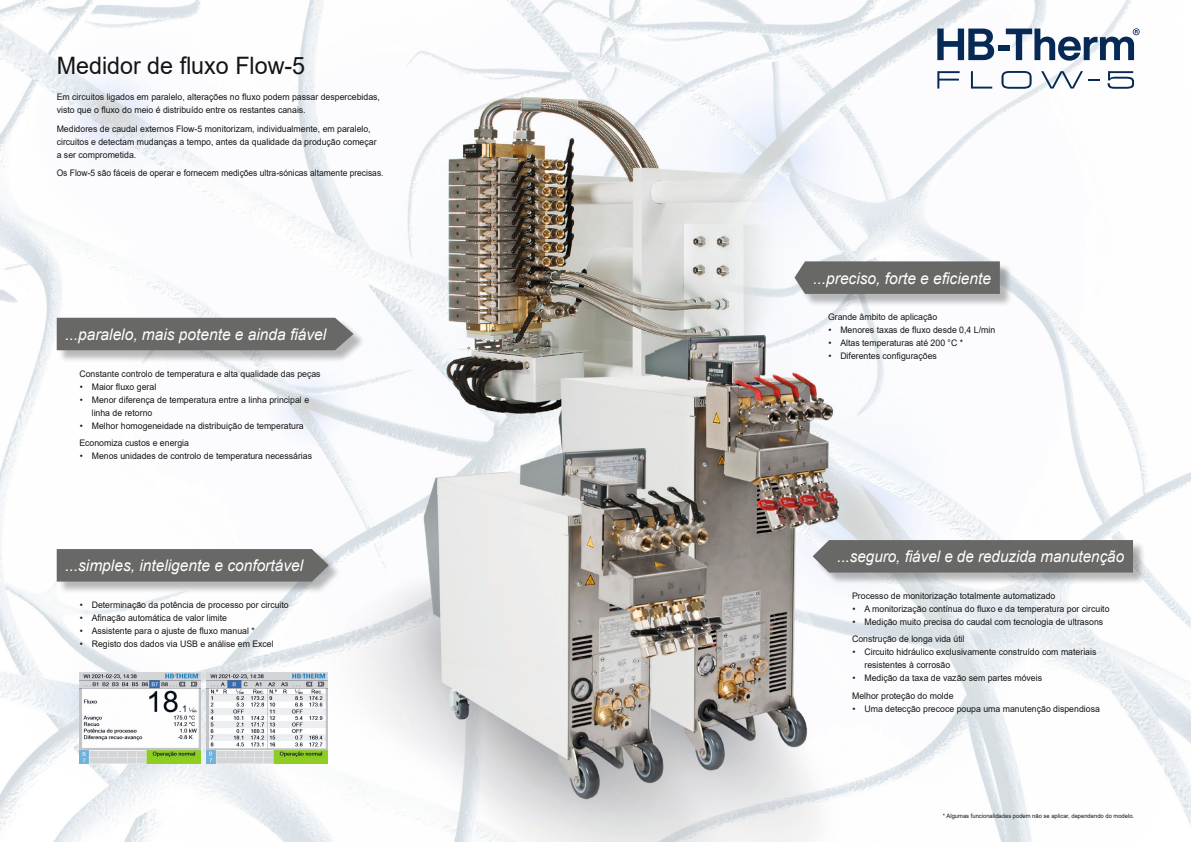
<style>
.page{position:relative;width:1191px;height:842px;background:#fff}
.page>*{position:absolute;margin:0;border:0;box-sizing:border-box;transform-origin:0 0}
.t1{font:24px "Arial";color:#131413}
.t2{font:italic 16px "Arial";color:#fff}
.t3{font:italic 16px "Arial";color:#fff;scale:.95 1}
.t4{font:9px/13px "Arial";color:#131413}
.t5{font:9px "Arial";color:#131413;scale:.94 1}
.t6{font:6px "Arial";color:#131413}
</style>
<div class="page">
<img style="left:0;top:0;width:1191px;height:842px">
<img style="left:79px;top:673px;width:122px;height:91px">
<img style="left:206px;top:673px;width:121px;height:91px">
<svg style="left:937px;top:71px;width:22px;height:18px"></svg>
<svg style="left:971px;top:71px;width:21px;height:18px"></svg>
<svg style="left:1001px;top:71px;width:30px;height:18px"></svg>
<svg style="left:1041px;top:71px;width:59px;height:18px"></svg>
<svg style="left:1107px;top:71px;width:27px;height:18px"></svg>
<svg style="left:937px;top:29px;width:57px;height:31px"></svg>
<svg style="left:1005px;top:28px;width:134px;height:33px"></svg>
<div style="left:998px;top:45px;width:11px;height:6px;background:#062a55"></div>
<div style="left:814px;top:541px;width:331px;height:44px;background:#131413;opacity:.3"></div>
<svg style="left:812px;top:540px;width:321px;height:33px;background:#6c6d6c"></svg>
<div style="left:796px;top:263px;width:216px;height:44px;background:#131413;opacity:.3"></div>
<div style="left:794px;top:261px;width:205px;height:33px;background:#686867"></div>
<div style="left:58px;top:319px;width:307px;height:44px;background:#131413;opacity:.3"></div>
<div style="left:57px;top:318px;width:296px;height:32px;background:#686867"></div>
<div style="left:58px;top:550px;width:283px;height:44px;background:#131413;opacity:.3"></div>
<svg style="left:57px;top:549px;width:272px;height:33px;background:#6c6c6b"></svg>
<h1 class="t1" style="left:57px;top:49px;width:250px">Medidor de fluxo Flow-5</h1>
<p class="t4" style="left:57px;top:90px;width:325px">Em circuitos ligados em paralelo, alterações no fluxo podem passar despercebidas, visto que o fluxo do meio é distribuído entre os restantes canais.</p>
<p class="t4" style="left:57px;top:122px;width:321px">Medidores de caudal externos Flow-5 monitorizam, individualmente, em paralelo, circuitos e detectam mudanças a tempo, antes da qualidade da produção começar a ser comprometida.</p>
<p class="t5" style="left:57px;top:167px;width:349px">Os Flow-5 são fáceis de operar e fornecem medições ultra-sónicas altamente precisas.</p>
<h2 class="t2" style="left:65px;top:324px;width:262px">...paralelo, mais potente e ainda fiável</h2>
<p class="t4" style="left:79px;top:367px;width:243px">Constante controlo de temperatura e alta qualidade das peças</p>
<p class="t4" style="left:80px;top:380px;width:78px">• Maior fluxo geral</p>
<p class="t4" style="left:92px;top:393px;width:219px;text-indent:-12px">• Menor diferença de temperatura entre a linha principal e linha de retorno</p>
<p class="t4" style="left:79px;top:417px;width:226px;line-height:17.3px">• Melhor homogeneidade na distribuição de temperatura<br>Economiza custos e energia</p>
<p class="t4" style="left:80px;top:449px;width:234px">• Menos unidades de controlo de temperatura necessárias</p>
<h2 class="t2" style="left:65px;top:555px;width:239px">...simples, inteligente e confortável</h2>
<p class="t4" style="left:80px;top:598px;width:210px">• Determinação da potência de processo por circuito</p>
<p class="t4" style="left:80px;top:611px;width:149px">• Afinação automática de valor limite</p>
<p class="t4" style="left:80px;top:624px;width:177px">• Assistente para o ajuste de fluxo manual *</p>
<p class="t4" style="left:80px;top:637px;width:195px">• Registo dos dados via USB e análise em Excel</p>
<h2 class="t2" style="left:813px;top:268px;width:179px">...preciso, forte e eficiente</h2>
<p class="t4" style="left:828px;top:311px;width:111px">Grande âmbito de aplicação</p>
<p class="t4" style="left:828px;top:324px;width:168px">• Menores taxas de fluxo desde 0,4 L/min</p>
<p class="t4" style="left:828px;top:337px;width:136px">• Altas temperaturas até 200 °C *</p>
<p class="t4" style="left:828px;top:350px;width:110px">• Diferentes configurações</p>
<h2 class="t3" style="left:837px;top:546px;width:304px">...seguro, fiável e de reduzida manutenção</h2>
<p class="t4" style="left:852px;top:589px;width:205px">Processo de monitorização totalmente automatizado</p>
<p class="t4" style="left:852px;top:602px;width:259px">• A monitorização contínua do fluxo e da temperatura por circuito</p>
<p class="t4" style="left:852px;top:613px;width:253px;line-height:17.3px">• Medição muito precisa do caudal com tecnologia de ultrasons<br>Construção de longa vida útil</p>
<p class="t4" style="left:864px;top:646px;width:233px;text-indent:-12px">• Circuito hidráulico exclusivamente construído com materiais resistentes à corrosão</p>
<p class="t4" style="left:852px;top:669px;width:191px;line-height:17.3px">• Medição da taxa de vazão sem partes móveis<br>Melhor proteção do molde</p>
<p class="t4" style="left:852px;top:702px;width:249px">• Uma detecção precoce poupa uma manutenção dispendiosa</p>
<p class="t6" style="left:943px;top:812px;width:193px">* Algumas funcionalidades podem não se aplicar, dependendo do modelo.</p>
</div>
